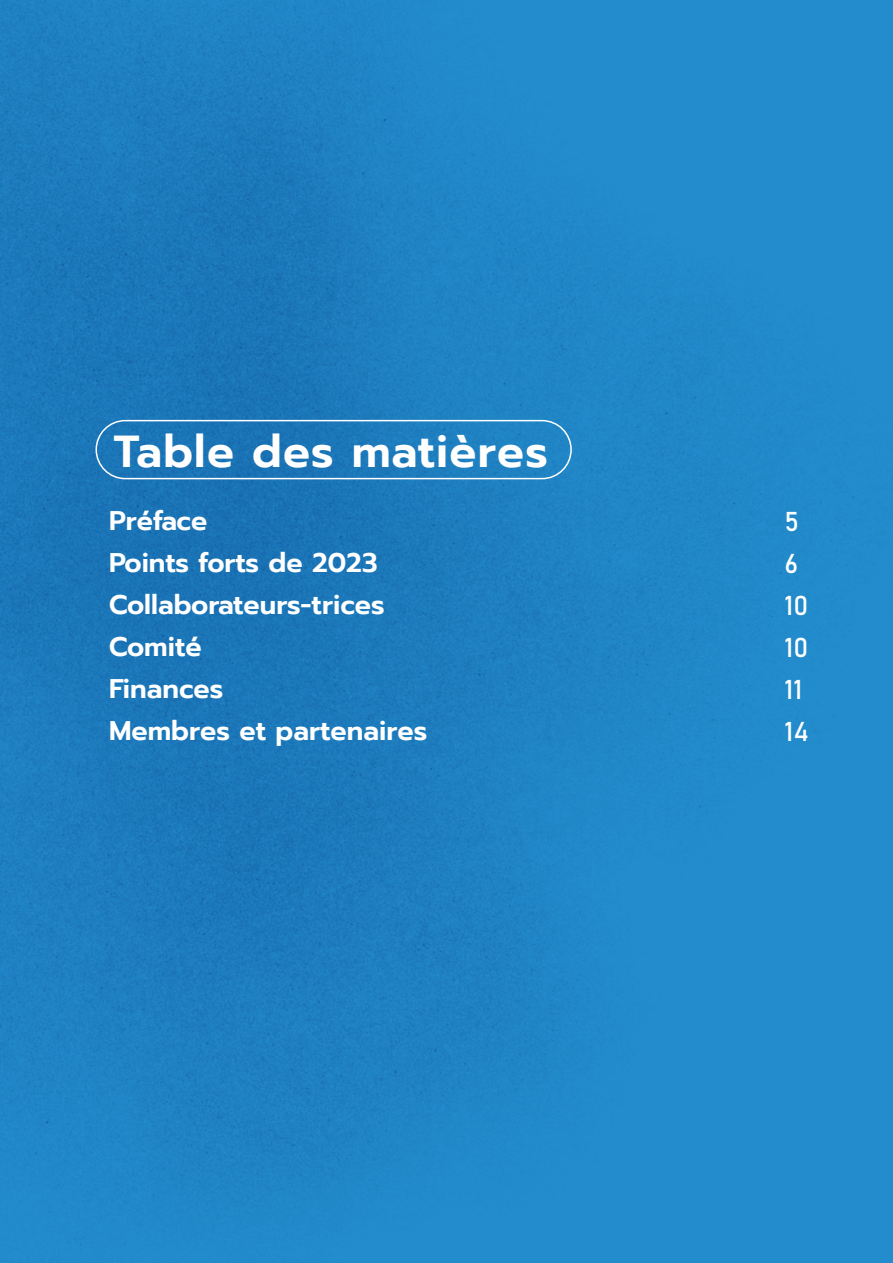
<style>
.page{position:relative;width:893px;height:1263px;background:#fff}
.page>*{position:absolute;margin:0;border:0;box-sizing:border-box;transform-origin:0 0}
.t1{font:600 44.7px "Prompt";letter-spacing:.03em;color:#fff}
.t2{font:600 26.85px/42px "Prompt";color:#fff}
.t3{font:26.85px/42px "Bahnschrift";color:#fff}
</style>
<div class="page">
<img style="left:0;top:0;width:893px;height:1263px">
<div style="left:96px;top:420px;width:476px;height:59px;border:2px solid #fff;border-radius:29px"></div>
<h1 class="t1" style="left:114px;top:419px;width:436px">Table des matières</h1>
<p class="t2" style="left:109px;top:499px;width:320px">Préface<br>Points forts de 2023<br>Collaborateurs-trices<br>Comité<br>Finances<br>Membres et partenaires</p>
<p class="t3" style="left:785px;top:499px;width:26px">5<br>6<br>10<br>10<br>11<br>14</p>
</div>
